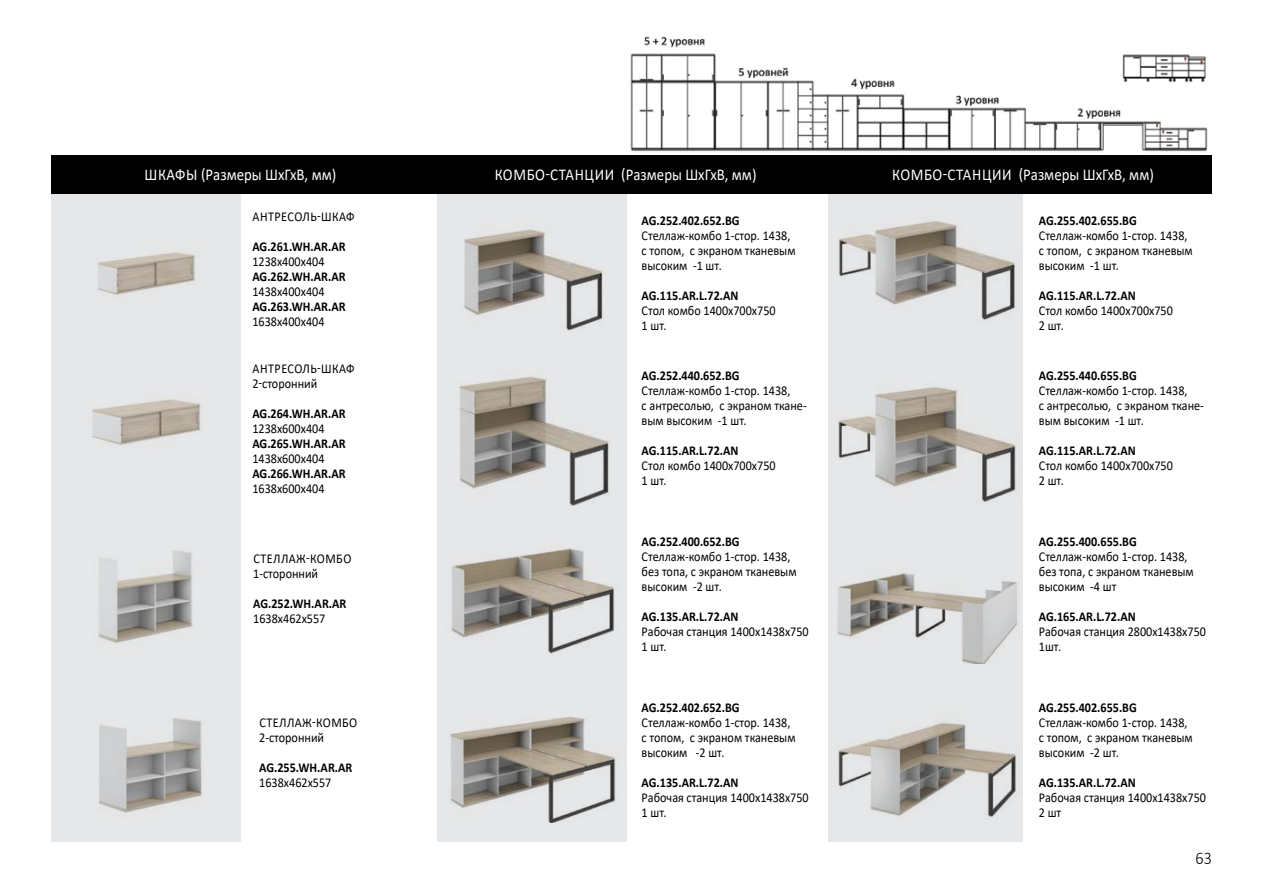
<style>
.page{position:relative;width:1263px;height:893px;background:#fff}
.page>*{position:absolute;margin:0;border:0;box-sizing:border-box;transform-origin:0 0}
.t1{font:300 18px "Calibri";color:#000;scale:.9 1}
.t2{font:16.5px "Calibri";color:#fff;scale:.9 1}
.t3{font:16.5px "Calibri";letter-spacing:.04em;color:#fff;scale:.9 1}
.t4{font:13.5px/15px "Calibri";color:#000;scale:.9 1}
.t5{font:700 13.5px "Calibri";color:#000;scale:.9 1}
.t6{font:13.5px/15px "Calibri";letter-spacing:.02em;color:#000;scale:.9 1}
.t7{font:13.5px "Calibri";letter-spacing:.04em;color:#000;scale:.9 1}
</style>
<div class="page">
<img style="left:630px;top:36px;width:578px;height:116px">
<div style="left:51px;top:174px;width:189px;height:668px;background:#e6e7e8"></div>
<div style="left:828px;top:174px;width:195px;height:668px;background:#e6e7e8"></div>
<div style="left:437px;top:174px;width:189px;height:668px;background:#e6e7e8"></div>
<img style="left:98px;top:550px;width:95px;height:94px">
<img style="left:97px;top:251px;width:99px;height:44px">
<img style="left:92px;top:399px;width:109px;height:47px">
<img style="left:99px;top:718px;width:104px;height:95px">
<div style="left:51px;top:155px;width:1161px;height:38px;background:#000"></div>
<img style="left:464px;top:229px;width:140px;height:102px">
<img style="left:839px;top:220px;width:177px;height:102px">
<img style="left:451px;top:548px;width:164px;height:106px">
<img style="left:837px;top:573px;width:181px;height:91px">
<img style="left:459px;top:376px;width:152px;height:130px">
<img style="left:838px;top:387px;width:178px;height:115px">
<img style="left:450px;top:716px;width:166px;height:106px">
<img style="left:838px;top:722px;width:178px;height:95px">
<p class="t2" style="left:145px;top:163px;width:215px">ШКАФЫ (Размеры ШхГхВ, мм)</p>
<p class="t3" style="left:165px;top:163px;width:169px">КОМПЛЕКТЫ ШКАФОВ</p>
<p class="t2" style="left:495px;top:163px;width:292px">КОМБО-СТАНЦИИ (Размеры ШхГхВ, мм)</p>
<p class="t2" style="left:892px;top:163px;width:292px">КОМБО-СТАНЦИИ (Размеры ШхГхВ, мм)</p>
<p class="t5" style="left:642px;top:211px;width:110px">AG.252.402.652.BG</p>
<p class="t4" style="left:642px;top:227px;width:173px">Стеллаж-комбо 1-стор. 1438, с топом, с экраном тканевым высоким -1 шт.</p>
<p class="t5" style="left:642px;top:286px;width:109px">AG.115.AR.L.72.AN</p>
<p class="t4" style="left:642px;top:302px;width:150px">Стол комбо 1400х700х750<br>1 шт.</p>
<p class="t7" style="left:253px;top:208px;width:115px">АНТРЕСОЛЬ-ШКАФ</p>
<p class="t5" style="left:252px;top:237px;width:105px">AG.261.WH.AR.AR</p>
<p class="t4" style="left:252px;top:254px;width:82px">1238х400х404</p>
<p class="t5" style="left:252px;top:267px;width:105px">AG.262.WH.AR.AR</p>
<p class="t4" style="left:252px;top:284px;width:82px">1438х400х404</p>
<p class="t5" style="left:252px;top:297px;width:105px">AG.263.WH.AR.AR</p>
<p class="t4" style="left:252px;top:314px;width:82px">1638х400х404</p>
<p class="t4" style="left:252px;top:360px;width:115px">АНТРЕСОЛЬ-ШКАФ<br>2-сторонний</p>
<p class="t5" style="left:252px;top:404px;width:105px">AG.264.WH.AR.AR</p>
<p class="t4" style="left:252px;top:420px;width:82px">1238х600х404</p>
<p class="t5" style="left:252px;top:434px;width:105px">AG.265.WH.AR.AR</p>
<p class="t4" style="left:252px;top:450px;width:82px">1438х600х404</p>
<p class="t5" style="left:252px;top:464px;width:105px">AG.266.WH.AR.AR</p>
<p class="t4" style="left:252px;top:480px;width:82px">1638х600х404</p>
<p class="t5" style="left:1039px;top:211px;width:110px">AG.255.402.655.BG</p>
<p class="t4" style="left:1039px;top:227px;width:173px">Стеллаж-комбо 1-стор. 1438, с топом, с экраном тканевым высоким -1 шт.</p>
<p class="t5" style="left:1039px;top:286px;width:109px">AG.115.AR.L.72.AN</p>
<p class="t4" style="left:1039px;top:302px;width:150px">Стол комбо 1400х700х750<br>2 шт.</p>
<p class="t5" style="left:642px;top:366px;width:110px">AG.252.440.652.BG</p>
<p class="t4" style="left:642px;top:383px;width:185px">Стеллаж-комбо 1-стор. 1438,<br>с антресолью, с экраном ткане&shy;вым высоким -1 шт.</p>
<p class="t5" style="left:642px;top:441px;width:109px">AG.115.AR.L.72.AN</p>
<p class="t4" style="left:642px;top:458px;width:150px">Стол комбо 1400х700х750<br>1 шт.</p>
<p class="t5" style="left:1039px;top:366px;width:110px">AG.255.440.655.BG</p>
<p class="t4" style="left:1039px;top:383px;width:185px">Стеллаж-комбо 1-стор. 1438,<br>с антресолью, с экраном ткане&shy;вым высоким -1 шт.</p>
<p class="t5" style="left:1039px;top:441px;width:109px">AG.115.AR.L.72.AN</p>
<p class="t4" style="left:1039px;top:458px;width:150px">Стол комбо 1400х700х750<br>2 шт.</p>
<p class="t6" style="left:253px;top:550px;width:110px">СТЕЛЛАЖ-КОМБО<br>1-сторонний</p>
<p class="t5" style="left:253px;top:594px;width:105px">AG.252.WH.AR.AR</p>
<p class="t4" style="left:253px;top:610px;width:82px">1638х462х557</p>
<p class="t6" style="left:259px;top:715px;width:110px">СТЕЛЛАЖ-КОМБО<br>2-сторонний</p>
<p class="t5" style="left:259px;top:758px;width:105px">AG.255.WH.AR.AR</p>
<p class="t4" style="left:259px;top:775px;width:82px">1638х462х557</p>
<p class="t5" style="left:642px;top:532px;width:110px">AG.252.400.652.BG</p>
<p class="t4" style="left:642px;top:549px;width:174px">Стеллаж-комбо 1-стор. 1438, без топа, с экраном тканевым высоким -2 шт.</p>
<p class="t5" style="left:642px;top:607px;width:109px">AG.135.AR.L.72.AN</p>
<p class="t4" style="left:642px;top:624px;width:187px">Рабочая станция 1400х1438х750<br>1 шт.</p>
<p class="t5" style="left:642px;top:698px;width:110px">AG.252.402.652.BG</p>
<p class="t4" style="left:642px;top:714px;width:173px">Стеллаж-комбо 1-стор. 1438, с топом, с экраном тканевым высоким -2 шт.</p>
<p class="t5" style="left:642px;top:773px;width:109px">AG.135.AR.L.72.AN</p>
<p class="t4" style="left:642px;top:789px;width:187px">Рабочая станция 1400х1438х750<br>1 шт.</p>
<p class="t5" style="left:1039px;top:532px;width:110px">AG.255.400.655.BG</p>
<p class="t4" style="left:1039px;top:549px;width:174px">Стеллаж-комбо 1-стор. 1438, без топа, с экраном тканевым высоким -4 шт</p>
<p class="t5" style="left:1039px;top:607px;width:109px">AG.165.AR.L.72.AN</p>
<p class="t4" style="left:1039px;top:624px;width:187px">Рабочая станция 2800х1438х750<br>1шт.</p>
<p class="t5" style="left:1039px;top:698px;width:110px">AG.255.402.655.BG</p>
<p class="t4" style="left:1039px;top:714px;width:173px">Стеллаж-комбо 1-стор. 1438, с топом, с экраном тканевым высоким -2 шт.</p>
<p class="t5" style="left:1039px;top:773px;width:109px">AG.135.AR.L.72.AN</p>
<p class="t4" style="left:1039px;top:789px;width:187px">Рабочая станция 1400х1438х750<br>2 шт</p>
<h1 class="t1" style="left:1195px;top:847px;width:20px">63</h1>
</div>
